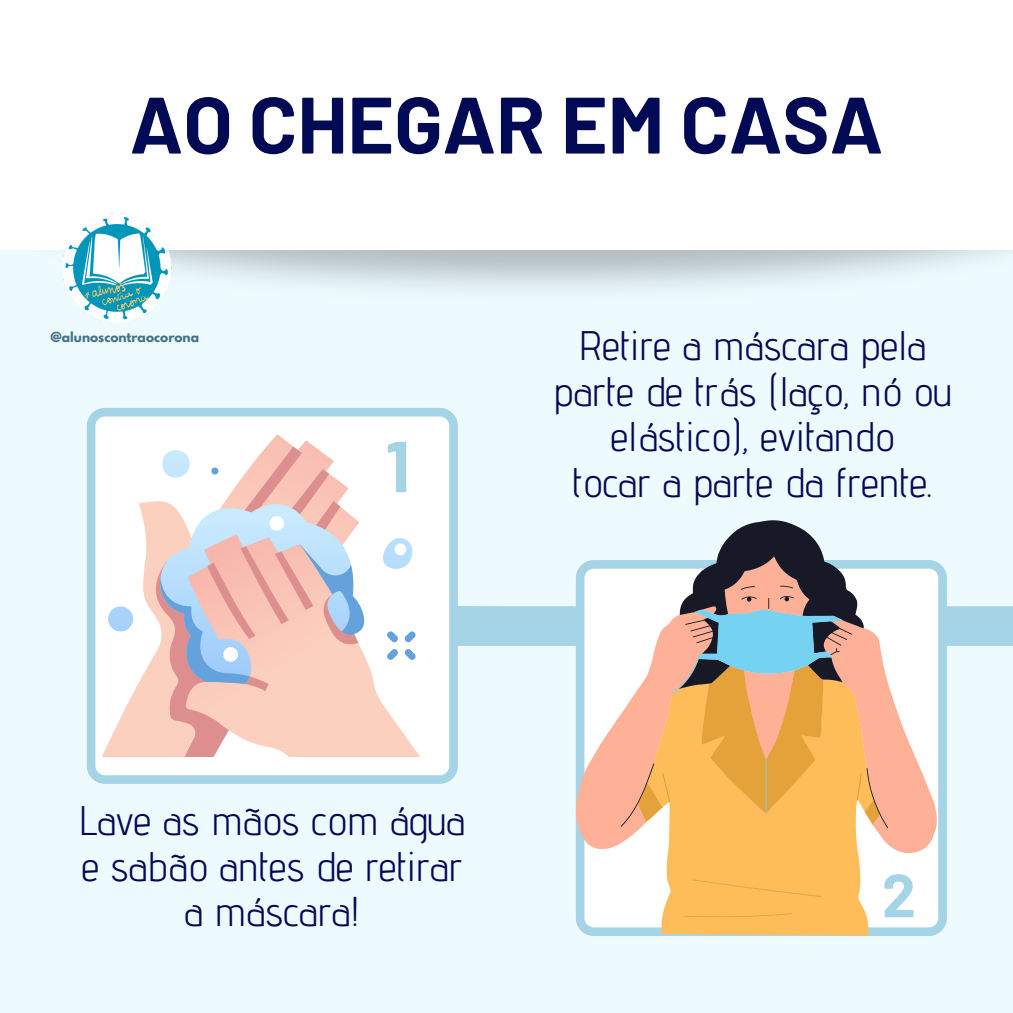
<style>
.page{position:relative;width:1013px;height:1013px;background:#fff}
.page>*{position:absolute;margin:0;border:0;box-sizing:border-box;transform-origin:0 0}
.t1{font:700 79.75px "Barlow";color:#020a56}
.t2{font:700 72px "Barlow";color:#a5d4e6}
.t3{font:700 60.88px "Barlow";color:#a5d4e6}
.t4{font:41.25px/45.8px "Advent Pro";color:#020a56;text-align:center}
.t5{font:700 12.25px "League Spartan";color:#467384}
</style>
<div class="page">
<div style="left:0;top:0;width:1012px;height:1012px;background:#edfbff"></div>
<div style="left:0;top:0;width:1012px;height:250px;background:#fff"></div>
<img style="left:53px;top:213px;width:256px;height:266px">
<svg style="left:87px;top:408px;width:371px;height:375px;background:#dbeef5"></svg>
<svg style="left:102px;top:434px;width:257px;height:323px;background:#fef8f5"></svg>
<svg style="left:108px;top:606px;width:25px;height:25px"></svg>
<svg style="left:576px;top:813px;width:370px;height:123px;background:#e8f4f8"></svg>
<svg style="left:647px;top:918px;width:227px;height:17px;background:#f9c169"></svg>
<svg style="left:576px;top:813px;width:360px;height:40px;background:#fbc1af"></svg>
<svg style="left:638px;top:828px;width:241px;height:90px;background:#feca7a"></svg>
<svg style="left:620px;top:813px;width:268px;height:15px;background:#fcc175"></svg>
<svg style="left:146px;top:446px;width:866px;height:367px"></svg>
<div style="left:369px;top:450px;width:57px;height:57px;background:#fff"></div>
<h1 class="t1" style="left:130px;top:74px;width:755px">AO CHEGAR EM CASA</h1>
<p class="t5" style="left:51px;top:330px;width:150px">@alunoscontraocorona</p>
<h2 class="t2" style="left:386px;top:420px;width:26px">1</h2>
<p class="t4" style="left:553px;top:322px;width:400px">Retire a máscara pela parte de trás (laço, nó ou elástico), evitando<br>tocar a parte da frente.</p>
<p class="t4" style="left:79px;top:797px;width:387px">Lave as mãos com água e sabão antes de retirar a máscara!</p>
<h3 class="t3" style="left:881px;top:856px;width:36px">2</h3>
</div>
